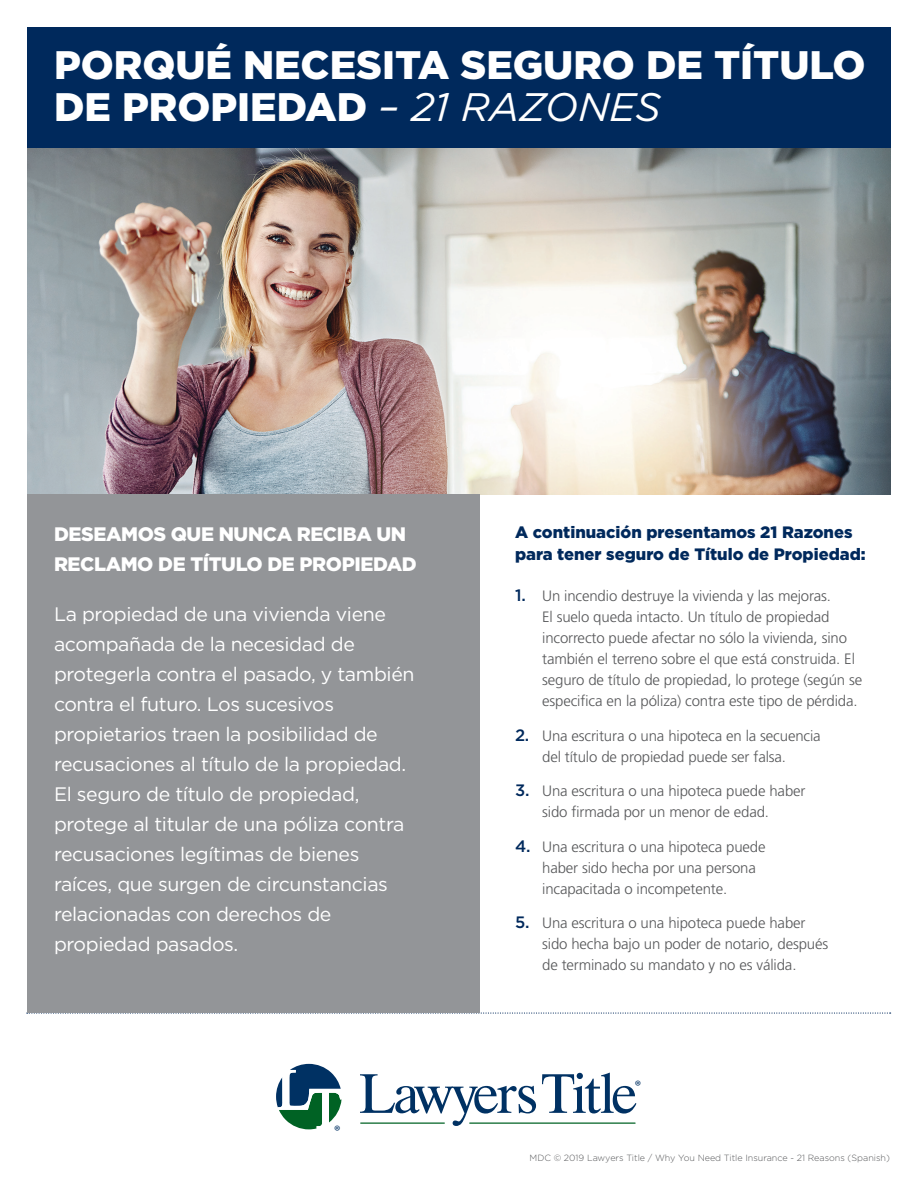
<style>
.page{position:relative;width:918px;height:1188px;background:#fff}
.page>*{position:absolute;margin:0;border:0;box-sizing:border-box;transform-origin:0 0}
.t1{font:900 39.75px/42px "Gotham";color:#fff}
.Intro_Body_Copy_Whit{font:19.5px/30px "Gotham";letter-spacing:-.02em;color:#fff}
.Intro_Body_Copy_Whit-2{font:900 19.5px/30px "Gotham";letter-spacing:-.02em;color:#fff}
.t2{font:900 16.5px/21.6px "Gotham";color:#00295c}
.t3{font:15.15px "Myriad Pro";color:#003163}
.t4{font:300 15px/21px "Frutiger LT Std";letter-spacing:-.01em;color:#57585a}
.Copyright{font:300 9px "Gotham";color:#57585a}
.s1{font-weight:400;font-style:italic}
.s2{font-family:"Gotham";font-weight:500;font-size:16.5px;color:#00295c}
</style>
<div class="page">
<div style="left:27px;top:27px;width:864px;height:121px;background:#00295c"></div>
<img style="left:28px;top:148px;width:863px;height:346px">
<svg style="left:27px;top:1012px;width:864px;height:2px"></svg>
<hr style="left:469px;top:1123px;width:166px;height:1px;background:#006224">
<svg style="left:360px;top:1074px;width:176px;height:52px"></svg>
<svg style="left:542px;top:1073px;width:94px;height:41px"></svg>
<svg style="left:276px;top:1064px;width:66px;height:65px"></svg>
<div style="left:27px;top:494px;width:452px;height:518px;background:#939598"></div>
<p class="t1" style="left:54px;top:44px;width:813px">PORQUÉ NECESITA SEGURO DE TÍTULO<br>DE PROPIEDAD <span class="s1">– 21 RAZONES</span></p>
<p class="Intro_Body_Copy_Whit-2" style="left:54px;top:519px;width:364px">DESEAMOS QUE NUNCA RECIBA UN<br>RECLAMO DE TÍTULO DE PROPIEDAD</p>
<p class="Intro_Body_Copy_Whit" style="left:54px;top:599px;width:362px">La propiedad de una vivienda viene acompañada de la necesidad de protegerla contra el pasado, y también contra el futuro. Los sucesivos propietarios traen la posibilidad de recusaciones al título de la propiedad.<br>El seguro de título de propiedad, protege al titular de una póliza contra recusaciones legítimas de bienes raíces, que surgen de circunstancias relacionadas con derechos de propiedad pasados.</p>
<p class="t3" style="left:334px;top:1121px;width:8px">®</p>
<p class="t2" style="left:515px;top:521px;width:352px">A continuación presentamos 21 Razones para tener seguro de Título de Propiedad:</p>
<p class="t4" style="left:542px;top:586px;width:322px;text-indent:-27px"><span class="s2">1.</span> Un incendio destruye la vivienda y las mejoras.<br>El suelo queda intacto. Un título de propiedad incorrecto puede afectar no sólo la vivienda, sino también el terreno sobre el que está construida. El seguro de título de propiedad, lo protege (según se especifica en la póliza) contra este tipo de pérdida.</p>
<p class="t4" style="left:515px;top:725px;width:307px;text-align:center"><span class="s2">2.</span> Una escritura o una hipoteca en la secuencia del título de propiedad puede ser falsa.</p>
<p class="t4" style="left:542px;top:781px;width:265px;text-indent:-27px"><span class="s2">3.</span> Una escritura o una hipoteca puede haber sido firmada por un menor de edad.</p>
<p class="t4" style="left:542px;top:836px;width:225px;text-indent:-27px"><span class="s2">4.</span> Una escritura o una hipoteca puede haber sido hecha por una persona incapacitada o incompetente.</p>
<p class="t4" style="left:542px;top:913px;width:288px;text-indent:-27px"><span class="s2">5.</span> Una escritura o una hipoteca puede haber sido hecha bajo un poder de notario, después de terminado su mandato y no es válida.</p>
<p class="t3" style="left:635px;top:1077px;width:8px">®</p>
<p class="Copyright" style="left:530px;top:1152px;width:362px">MDC © 2019 Lawyers Title / Why You Need Title Insurance - 21 Reasons (Spanish)</p>
</div>
